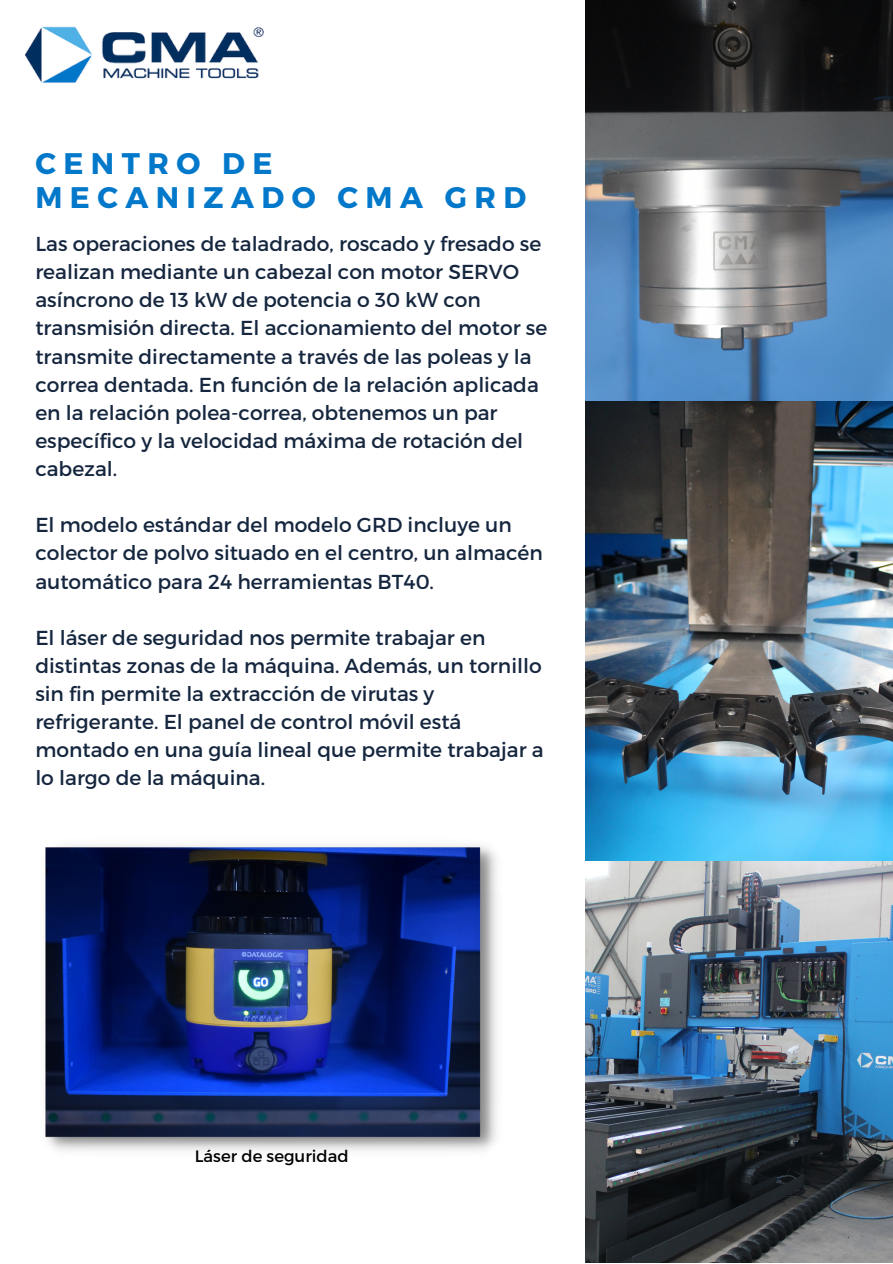
<style>
.page{position:relative;width:893px;height:1264px;background:#fff}
.page>*{position:absolute;margin:0;border:0;box-sizing:border-box;transform-origin:0 0}
.t1{font:700 29.7px/34.8px "Montserrat";letter-spacing:.25em;color:#0178ca}
.t2{font:20.25px/28px "Montserrat";color:#15263e}
.t3{font:16.5px "Montserrat";color:#000}
</style>
<div class="page">
<img style="left:585px;top:0;width:307px;height:1262px">
<img style="left:45px;top:845px;width:452px;height:306px">
<img style="left:25px;top:26px;width:239px;height:57px">
<h1 class="t1" style="left:35px;top:144px;width:492px">CENTRO DE<br>MECANIZADO CMA GRD</h1>
<p class="t2" style="left:35px;top:229px;width:513px">Las operaciones de taladrado, roscado y fresado se realizan mediante un cabezal con motor SERVO asíncrono de 13 kW de potencia o 30 kW con transmisión directa. El accionamiento del motor se transmite directamente a través de las poleas y la correa dentada. En función de la relación aplicada en la relación polea-correa, obtenemos un par específico y la velocidad máxima de rotación del cabezal.</p>
<p class="t2" style="left:35px;top:510px;width:509px">El modelo estándar del modelo GRD incluye un colector de polvo situado en el centro, un almacén automático para 24 herramientas BT40.</p>
<p class="t2" style="left:35px;top:622px;width:510px">El láser de seguridad nos permite trabajar en distintas zonas de la máquina. Además, un tornillo sin fin permite la extracción de virutas y refrigerante. El panel de control móvil está montado en una guía lineal que permite trabajar a lo largo de la máquina.</p>
<p class="t3" style="left:195px;top:1145px;width:155px">Láser de seguridad</p>
</div>
